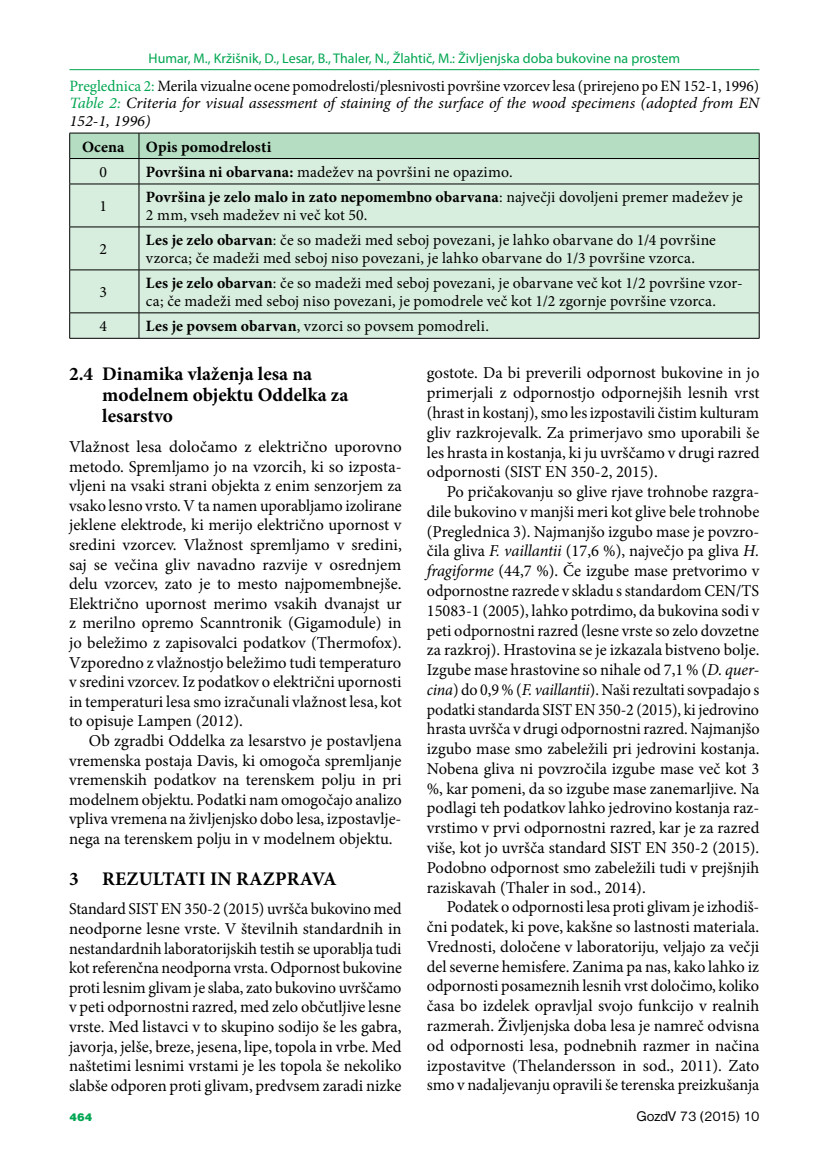
<style>
.page{position:relative;width:819px;height:1166px;background:#fff}
.page>*{position:absolute;margin:0;border:0;box-sizing:border-box;transform-origin:0 0}
.t1{font:700 19.25px/21px "Minion Pro";letter-spacing:.01em;color:#000}
.t2{font:16.62px/19.8px "Minion Pro";color:#000;text-align:justify}
.t3{font:16.62px/19.6px "Minion Pro";color:#000;text-align:justify;scale:.96 1}
.t4{font:15.75px/17.5px "Minion Pro";letter-spacing:.01em;color:#000}
.t5{font:italic 15.75px/17.5px "Minion Pro";letter-spacing:-.005em;color:#000;text-align:justify;scale:1.04 1}
.t6{font:700 15.75px "Minion Pro";letter-spacing:.005em;color:#000}
.t7{font:14.53px "Nimbus San DEE";color:#000}
.t8{font:14px "Myriad Pro";color:#00a651}
.t9{font:11.38px "Nimbus San DEE Blac";color:#00a651}
.s1{font-style:normal;color:#00a651}
.s2{font-style:normal}
.s3{color:#00a651}
.s4{font-weight:700}
.s5{font-style:italic}
</style>
<div class="page">
<hr style="left:69px;top:69px;width:690px;height:1px;background:#00a651">
<div style="left:70px;top:185px;width:688px;height:153px;background:#d7eddd"></div>
<svg style="left:69px;top:133px;width:690px;height:51px;background:#bcdac5"></svg>
<hr style="left:69px;top:184px;width:70px;height:1px;background:#000">
<hr style="left:69px;top:184px;width:1px;height:43px;background:#000">
<hr style="left:139px;top:184px;width:620px;height:1px;background:#000">
<hr style="left:139px;top:184px;width:1px;height:43px;background:#000">
<hr style="left:758px;top:184px;width:1px;height:43px;background:#000">
<hr style="left:69px;top:227px;width:70px;height:1px;background:#000">
<hr style="left:69px;top:227px;width:1px;height:43px;background:#000">
<hr style="left:139px;top:227px;width:620px;height:1px;background:#000">
<hr style="left:139px;top:227px;width:1px;height:43px;background:#000">
<hr style="left:758px;top:227px;width:1px;height:43px;background:#000">
<hr style="left:69px;top:270px;width:70px;height:1px;background:#000">
<hr style="left:69px;top:270px;width:1px;height:43px;background:#000">
<hr style="left:139px;top:270px;width:620px;height:1px;background:#000">
<hr style="left:139px;top:270px;width:1px;height:43px;background:#000">
<hr style="left:758px;top:270px;width:1px;height:43px;background:#000">
<hr style="left:69px;top:312px;width:70px;height:1px;background:#000">
<svg style="left:69px;top:313px;width:1px;height:25px"></svg>
<hr style="left:139px;top:312px;width:620px;height:1px;background:#000">
<svg style="left:139px;top:313px;width:1px;height:25px"></svg>
<svg style="left:758px;top:313px;width:1px;height:25px"></svg>
<hr style="left:69px;top:338px;width:70px;height:1px;background:#000">
<hr style="left:139px;top:338px;width:620px;height:1px;background:#000">
<p class="t8" style="left:149px;top:50px;width:533px">Humar, M., Kržišnik, D., Lesar, B., Thaler, N., Žlahtič, M.: Življenjska doba bukovine na prostem</p>
<p class="t5" style="left:69px;top:77px;width:665px"><span class="s1">Preglednica 2:</span> <span class="s2">Merila vizualne ocene pomodrelosti/plesnivosti površine vzorcev lesa (prirejeno po EN 152-1, 1996)<br></span><span class="s3">Table 2:</span> Criteria for visual assessment of staining of the surface of the wood specimens (adopted from EN 152-1, 1996)</p>
<p class="t6" style="left:82px;top:135px;width:44px">Ocena</p>
<p class="t6" style="left:146px;top:135px;width:127px">Opis pomodrelosti</p>
<p class="t4" style="left:99px;top:163px;width:9px">0</p>
<p class="t4" style="left:146px;top:163px;width:368px"><span class="s4">Površina ni obarvana:</span> madežev na površini ne opazimo.</p>
<p class="t4" style="left:99px;top:197px;width:9px">1</p>
<p class="t4" style="left:146px;top:189px;width:598px"><span class="s4">Površina je zelo malo in zato nepomembno obarvana</span>: največji dovoljeni premer madežev je<br>2 mm, vseh madežev ni več kot 50.</p>
<p class="t4" style="left:99px;top:240px;width:9px">2</p>
<p class="t4" style="left:146px;top:232px;width:571px"><span class="s4">Les je zelo obarvan</span>: če so madeži med seboj povezani, je lahko obarvane do 1/4 površine vzorca; če madeži med seboj niso povezani, je lahko obarvane do 1/3 površine vzorca.</p>
<p class="t4" style="left:99px;top:283px;width:9px">3</p>
<p class="t4" style="left:146px;top:275px;width:598px"><span class="s4">Les je zelo obarvan</span>: če so madeži med seboj povezani, je obarvane več kot 1/2 površine vzor&shy;ca; če madeži med seboj niso povezani, je pomodrele več kot 1/2 zgornje površine vzorca.</p>
<p class="t4" style="left:99px;top:317px;width:9px">4</p>
<p class="t4" style="left:146px;top:317px;width:344px"><span class="s4">Les je povsem obarvan</span>, vzorci so povsem pomodreli.</p>
<p class="t1" style="left:102px;top:363px;width:247px;text-indent:-33px">2.4 Dinamika vlaženja lesa na modelnem objektu Oddelka za lesarstvo</p>
<p class="t2" style="left:69px;top:437px;width:334px">Vlažnost lesa določamo z električno uporovno metodo. Spremljamo jo na vzorcih, ki so izposta&shy;vljeni na vsaki strani objekta z enim senzorjem za vsako lesno vrsto. V ta namen uporabljamo izolirane jeklene elektrode, ki merijo električno upornost v sredini vzorcev. Vlažnost spremljamo v sredini, saj se večina gliv navadno razvije v osrednjem delu vzorcev, zato je to mesto najpomembnejše.<br>Električno upornost merimo vsakih dvanajst ur z merilno opremo Scanntronik (Gigamodule) in jo beležimo z zapisovalci podatkov (Thermofox).<br>Vzporedno z vlažnostjo beležimo tudi temperaturo v sredini vzorcev. Iz podatkov o električni upornosti in temperaturi lesa smo izračunali vlažnost lesa, kot to opisuje Lampen (2012).</p>
<p class="t2" style="left:69px;top:731px;width:334px;text-indent:20px">Ob zgradbi Oddelka za lesarstvo je postavljena vremenska postaja Davis, ki omogoča spremljanje vremenskih podatkov na terenskem polju in pri modelnem objektu. Podatki nam omogočajo analizo vpliva vremena na življenjsko dobo lesa, izpostavlje&shy;nega na terenskem polju in v modelnem objektu.</p>
<p class="t1" style="left:69px;top:868px;width:220px">3 Rezultati in razpra</p>
<p class="t1" style="left:312px;top:868px;width:22px">va</p>
<p class="t3" style="left:69px;top:899px;width:348px">Standard SIST EN 350-2 (2015) uvršča bukovino med neodporne lesne vrste. V številnih standardnih in nestandardnih laboratorijskih testih se uporablja tudi kot referenčna neodporna vrsta. Odpornost bukovine proti lesnim glivam je slaba, zato bukovino uvrščamo v peti odpornostni razred, med zelo občutljive lesne vrste. Med listavci v to skupino sodijo še les gabra, javorja, jelše, breze, jesena, lipe, topola in vrbe. Med naštetimi lesnimi vrstami je les topola še nekoliko slabše odporen proti glivam, predvsem zaradi nizke</p>
<p class="t2" style="left:427px;top:363px;width:334px">gostote. Da bi preverili odpornost bukovine in jo primerjali z odpornostjo odpornejših lesnih vrst (hrast in kostanj), smo les izpostavili čistim kulturam gliv razkrojevalk. Za primerjavo smo uporabili še les hrasta in kostanja, ki ju uvrščamo v drugi razred odpornosti (SIST EN 350-2, 2015).</p>
<p class="t2" style="left:427px;top:482px;width:334px;text-indent:20px">Po pričakovanju so glive rjave trohnobe razgra&shy;dile bukovino v manjši meri kot glive bele trohnobe (Preglednica 3). Najmanjšo izgubo mase je povzro&shy;čila gliva <span class="s5">F. vaillantii</span> (17,6 %), največjo pa gliva <span class="s5">H. fragiforme</span> (44,7 %). Če izgube mase pretvorimo v odpornostne razrede v skladu s standardom CEN/TS 15083-1 (2005), lahko potrdimo, da bukovina sodi v peti odpornostni razred (lesne vrste so zelo dovzetne za razkroj). Hrastovina se je izkazala bistveno bolje.<br>Izgube mase hrastovine so nihale od 7,1 % (<span class="s5">D. quer&shy;cina</span>) do 0,9 % (<span class="s5">F. vaillantii</span>). Naši rezultati sovpadajo s podatki standarda SIST EN 350-2 (2015), ki jedrovino hrasta uvršča v drugi odpornostni razred. Najmanjšo izgubo mase smo zabeležili pri jedrovini kostanja.<br>Nobena gliva ni povzročila izgube mase več kot 3 %, kar pomeni, da so izgube mase zanemarljive. Na podlagi teh podatkov lahko jedrovino kostanja raz&shy;vrstimo v prvi odpornostni razred, kar je za razred više, kot jo uvršča standard SIST EN 350-2 (2015).<br>Podobno odpornost smo zabeležili tudi v prejšnjih raziskavah (Thaler in sod., 2014).</p>
<p class="t2" style="left:427px;top:897px;width:334px;text-indent:20px">Podatek o odpornosti lesa proti glivam je izhodiš&shy;čni podatek, ki pove, kakšne so lastnosti materiala.<br>Vrednosti, določene v laboratoriju, veljajo za večji del severne hemisfere. Zanima pa nas, kako lahko iz odpornosti posameznih lesnih vrst določimo, koliko časa bo izdelek opravljal svojo funkcijo v realnih razmerah. Življenjska doba lesa je namreč odvisna od odpornosti lesa, podnebnih razmer in načina izpostavitve (Thelandersson in sod., 2011). Zato smo v nadaljevanju opravili še terenska preizkušanja</p>
<p class="t9" style="left:69px;top:1110px;width:25px">464</p>
<p class="t7" style="left:636px;top:1108px;width:124px">GozdV 73 (2015) 10</p>
</div>
